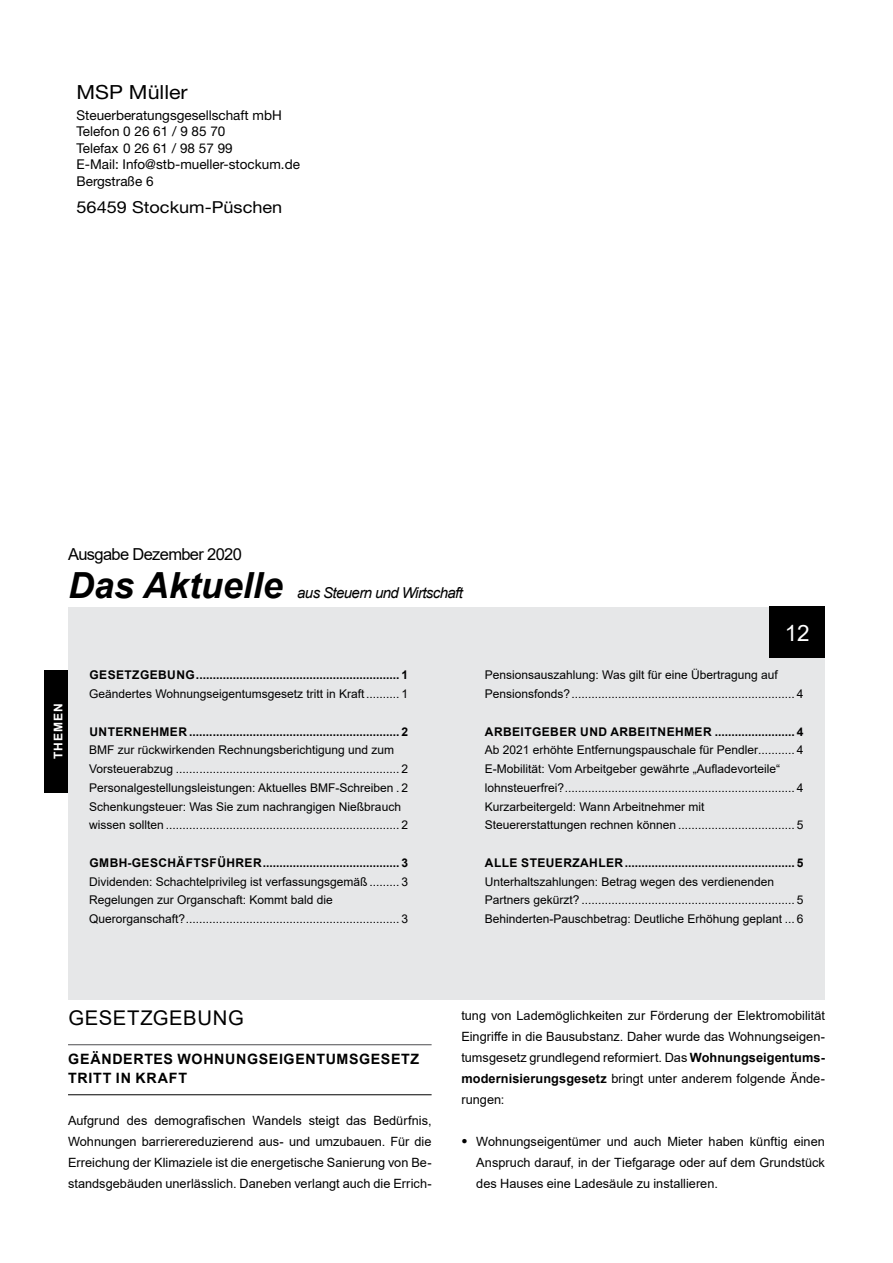
<style>
.page{position:relative;width:893px;height:1263px;background:#fff}
.page>*{position:absolute;margin:0;border:0;box-sizing:border-box;transform-origin:0 0}
.t1{font:italic 700 36px "Arial";color:#000}
.t2{font:22.5px "Arial";color:#fff}
.t3{font:20.25px "Arial";color:#000}
.t4{font:19.5px "Helvetica Neue";color:#000;scale:1.1 1}
.t5{font:16.5px "Helvetica Neue";color:#000;scale:1.1 1}
.t6{font:16.5px "Arial";letter-spacing:-.04em;color:#000}
.t7{font:italic 15px "Arial";letter-spacing:-.04em;color:#000}
.t8{font:700 14.25px/19.5px "Arial";letter-spacing:.045em;color:#000}
.t9{font:13.5px/16.5px "Helvetica Neue";color:#000}
.t10{font:12.75px/21px "Arial";color:#000;text-align:justify}
.t11{font:12px/18.8px "Arial";color:#000}
.t12{font:700 12px "Arial";letter-spacing:.035em;color:#000}
.t13{font:700 12px "Arial";letter-spacing:.085em;color:#fff}
.s1{font-weight:700}
</style>
<div class="page">
<div style="left:68px;top:607px;width:757px;height:392px;background:#e6e7e8"></div>
<hr style="left:68px;top:1044px;width:364px;height:1px;background:#4d4d4f">
<hr style="left:68px;top:1094px;width:364px;height:1px;background:#000">
<div style="left:770px;top:607px;width:55px;height:51px;background:#000"></div>
<div style="left:45px;top:670px;width:23px;height:122px;background:#000"></div>
<h3 class="t4" style="left:77px;top:80px;width:103px">MSP Müller</h3>
<p class="t9" style="left:77px;top:107px;width:225px">Steuerberatungsgesellschaft mbH<br>Telefon 0 26 61 / 9 85 70<br>Telefax 0 26 61 / 98 57 99<br>E-Mail: Info@stb-mueller-stockum.de<br>Bergstraße 6</p>
<h3 class="t5" style="left:77px;top:197px;width:189px">56459 Stockum-Püschen</h3>
<h3 class="t6" style="left:68px;top:543px;width:175px">Ausgabe Dezember 2020</h3>
<h1 class="t1" style="left:68px;top:561px;width:216px">Das Aktuelle</h1>
<p class="t7" style="left:297px;top:583px;width:167px">aus Steuern und Wirtschaft</p>
<p class="t13" style="left:50px;top:759px;width:57px;rotate:-90deg">THEMEN</p>
<p class="t12" style="left:90px;top:667px;width:320px">GESETZGEBUNG ............................................................. 1</p>
<p class="t11" style="left:89px;top:684px;width:320px">Geändertes Wohnungseigentumsgesetz tritt in Kraft.......... 1</p>
<p class="t12" style="left:89px;top:723px;width:320px">U NTERNEHMER ............................................................... 2</p>
<p class="t11" style="left:89px;top:741px;width:320px">BMF zur rückwirkenden Rechnungsberichtigung und zum Vorsteuerabzug ................................................................... 2<br>Personalgestellungsleistungen: Aktuelles BMF-Schreiben . 2<br>Schenkungsteuer: Was Sie zum nachrangigen Nießbrauch wissen sollten ...................................................................... 2</p>
<p class="t12" style="left:89px;top:854px;width:320px">GMBH-GESCHÄFTSFÜHRER......................................... 3</p>
<p class="t11" style="left:89px;top:872px;width:320px">Dividenden: Schachtelprivileg ist verfassungsgemäß ......... 3<br>Regelungen zur Organschaft: Kommt bald die<br>Querorganschaft?................................................................ 3</p>
<h2 class="t2" style="left:785px;top:617px;width:27px">12</h2>
<p class="t11" style="left:485px;top:666px;width:320px">Pensionsauszahlung: Was gilt für eine Übertragung auf<br>Pensionsfonds?................................................................... 4</p>
<p class="t12" style="left:485px;top:723px;width:320px">ARBEITGEBER UND ARBEITNEHMER ........................ 4</p>
<p class="t11" style="left:485px;top:741px;width:320px">Ab 2021 erhöhte Entfernungspauschale für Pendler........... 4<br>E-Mobilität: Vom Arbeitgeber gewährte „Aufladevorteile“ lohnsteuerfrei?..................................................................... 4<br>Kurzarbeitergeld: Wann Arbeitnehmer mit Steuererstattungen rechnen können ................................... 5</p>
<p class="t12" style="left:485px;top:854px;width:320px">ALLE STEUERZAHLER................................................... 5</p>
<p class="t11" style="left:485px;top:872px;width:320px">Unterhaltszahlungen: Betrag wegen des verdienenden<br>Partners gekürzt? ................................................................ 5<br>Behinderten-Pauschbetrag: Deutliche Erhöhung geplant ... 6</p>
<h3 class="t3" style="left:68px;top:1004px;width:31px">Gese</h3>
<h3 class="t3" style="left:127px;top:1004px;width:42px">tzgebung</h3>
<p class="t8" style="left:68px;top:1049px;width:352px">GEÄNDERTES WOHNUNGSEIGENTUMSGESETZ<br>TRITT IN KRAFT</p>
<p class="t10" style="left:68px;top:1110px;width:365px">Aufgrund des demografischen Wandels steigt das Bedürfnis, Wohnungen barrierereduzierend aus- und umzubauen. Für die Erreichung der Klimaziele ist die energetische Sanierung von Be&shy;standsgebäuden unerlässlich. Daneben verlangt auch die Errich-</p>
<p class="t10" style="left:461px;top:1005px;width:365px">tung von Lademöglichkeiten zur Förderung der Elektromobilität Eingriffe in die Bausubstanz. Daher wurde das Wohnungseigen&shy;tumsgesetz grundlegend reformiert. Das <span class="s1">WOHNUNGSEIGENTUMS-MODERNISIERUNGSGESETZ</span> bringt unter anderem folgende Ände&shy;rungen:</p>
<p class="t10" style="left:476px;top:1131px;width:350px;text-indent:-15px"><sup>●</sup> Wohnungseigentümer und auch Mieter haben künftig einen Anspruch darauf, in der Tiefgarage oder auf dem Grundstück des Hauses eine Ladesäule zu installieren.</p>
</div>
